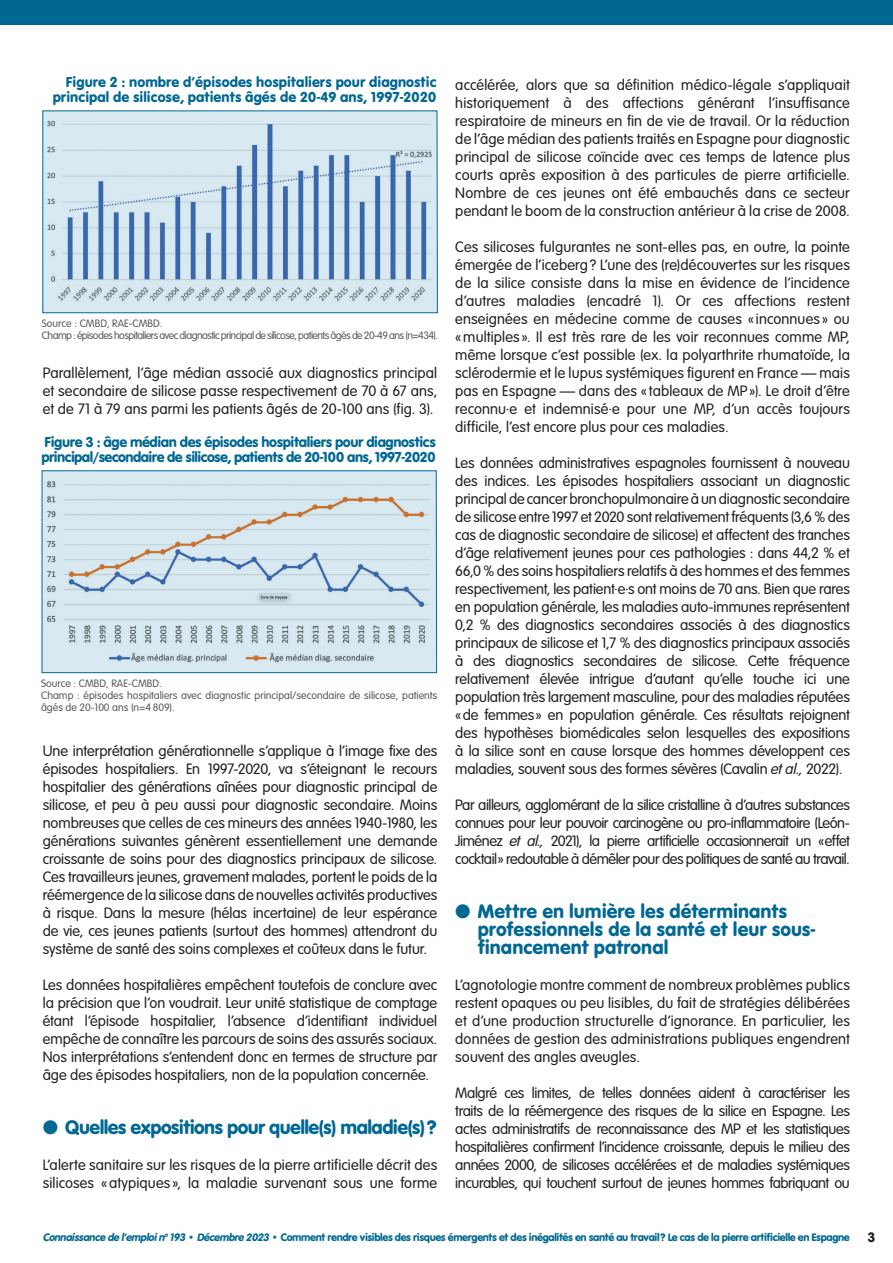
<style>
.page{position:relative;width:893px;height:1263px;background:#fff}
.page>*{position:absolute;margin:0;border:0;box-sizing:border-box;transform-origin:0 0}
.t1{font:20.25px/18px "VAG Rundschrift D Regular";letter-spacing:-.01em;color:#006893}
.t2{font:20.25px "VAG Rundschrift D Regular";letter-spacing:-.03em;color:#006893}
.t3{font:15.75px/18px "VAG Rundschrift D Light";color:#231f20;text-align:justify}
.t4{font:15px/15px "VAG Rundschrift D Regular";letter-spacing:-.03em;color:#006893}
.t5{font:15px/15px "VAG Rundschrift D Regular";color:#006893;text-align:right}
.t6{font:14.25px "VAG Rundschrift D Regular";color:#231f20}
.t7{font:11.25px "VAG Rundschrift D Regular";letter-spacing:-.035em;color:#006893}
.t8{font:11.25px/12px "VAG Rundschrift D Light";color:#57585a}
.t9{font:11.25px/12px "VAG Rundschrift D Light";letter-spacing:-.05em;color:#57585a}
.s1{font-style:italic}
</style>
<div class="page">
<div style="left:0;top:0;width:893px;height:24px;background:#006893"></div>
<div style="left:43px;top:111px;width:394px;height:202px;background:#d8e9f1"></div>
<img style="left:47px;top:120px;width:385px;height:181px">
<div style="left:43px;top:111px;width:395px;height:202px;border:1px solid #006893"></div>
<div style="left:42px;top:471px;width:395px;height:202px;background:#d8e9f1"></div>
<img style="left:47px;top:481px;width:383px;height:182px">
<div style="left:42px;top:470px;width:395px;height:203px;border:1px solid #006893"></div>
<p class="t5" style="left:53px;top:73px;width:385px">Figure 2 : nombre d’épisodes hospitaliers pour diagnostic principal de silicose, patients âgés de 20-49 ans, 1997-2020</p>
<p class="t9" style="left:42px;top:317px;width:398px">Source : CMBD, RAE-CMBD.<br>Champ : épisodes hospitaliers avec diagnostic principal de silicose, patients âgés de 20-49 ans (n=434).</p>
<p class="t3" style="left:43px;top:363px;width:396px">Parallèlement, l’âge médian associé aux diagnostics principal et secondaire de silicose passe respectivement de 70 à 67 ans, et de 71 à 79 ans parmi les patients âgés de 20-100 ans (fig. 3).</p>
<p class="t4" style="left:41px;top:432px;width:396px">Figure 3 : âge médian des épisodes hospitaliers pour diagnostics principal/secondaire de silicose, patients de 20-100 ans, 1997-2020</p>
<p class="t8" style="left:41px;top:676px;width:398px">Source : CMBD, RAE-CMBD.<br>Champ : épisodes hospitaliers avec diagnostic principal/secondaire de silicose, patients âgés de 20-100 ans (n=4809).</p>
<p class="t3" style="left:43px;top:741px;width:396px">Une interprétation générationnelle s’applique à l’image fixe des épisodes hospitaliers. En 1997-2020, va s’éteignant le recours hospitalier des générations aînées pour diagnostic principal de silicose, et peu à peu aussi pour diagnostic secondaire. Moins nombreuses que celles de ces mineurs des années 1940-1980, les générations suivantes génèrent essentiellement une demande croissante de soins pour des diagnostics principaux de silicose.<br>Ces travailleurs jeunes, gravement malades, portent le poids de la réémergence de la silicose dans de nouvelles activités productives à risque. Dans la mesure (hélas incertaine) de leur espérance de vie, ces jeunes patients (surtout des hommes) attendront du système de santé des soins complexes et coûteux dans le futur.</p>
<p class="t3" style="left:43px;top:975px;width:396px">Les données hospitalières empêchent toutefois de conclure avec la précision que l’on voudrait. Leur unité statistique de comptage étant l’épisode hospitalier, l’absence d’identifiant individuel empêche de connaître les parcours de soins des assurés sociaux.<br>Nos interprétations s’entendent donc en termes de structure par âge des épisodes hospitaliers, non de la population concernée.</p>
<p class="t2" style="left:43px;top:1110px;width:395px">● Quelles expositions pour quelle(s) maladie(s)?</p>
<p class="t3" style="left:43px;top:1155px;width:396px">L’alerte sanitaire sur les risques de la pierre artificielle décrit des silicoses «atypiques », la maladie survenant sous une forme</p>
<p class="t3" style="left:455px;top:75px;width:396px">accélérée, alors que sa définition médico-légale s’appliquait historiquement à des affections générant l’insuffisance respiratoire de mineurs en fin de vie de travail. Or la réduction de l’âge médian des patients traités en Espagne pour diagnostic principal de silicose coïncide avec ces temps de latence plus courts après exposition à des particules de pierre artificielle.<br>Nombre de ces jeunes ont été embauchés dans ce secteur pendant le boom de la construction antérieur à la crise de 2008.</p>
<p class="t3" style="left:455px;top:237px;width:396px">Ces silicoses fulgurantes ne sont-elles pas, en outre, la pointe émergée de l’iceberg? L’une des (re)découvertes sur les risques de la silice consiste dans la mise en évidence de l’incidence d’autres maladies (encadré 1). Or ces affections restent enseignées en médecine comme de causes «inconnues » ou «multiples ». Il est très rare de les voir reconnues comme MP, même lorsque c’est possible (ex. la polyarthrite rhumatoïde, la sclérodermie et le lupus systémiques figurent en France — mais pas en Espagne — dans des «tableaux de MP »). Le droit d’être reconnu·e et indemnisé·e pour une MP, d’un accès toujours difficile, l’est encore plus pour ces maladies.</p>
<p class="t3" style="left:455px;top:453px;width:396px">Les données administratives espagnoles fournissent à nouveau des indices. Les épisodes hospitaliers associant un diagnostic principal de cancer bronchopulmonaire à un diagnostic secondaire de silicose entre 1997 et 2020 sont relativement fréquents (3,6 % des cas de diagnostic secondaire de silicose) et affectent des tranches d’âge relativement jeunes pour ces pathologies : dans 44,2 % et 66,0 % des soins hospitaliers relatifs à des hommes et des femmes respectivement, les patient·e·s ont moins de 70 ans. Bien que rares en population générale, les maladies auto-immunes représentent 0,2 % des diagnostics secondaires associés à des diagnostics principaux de silicose et 1,7 % des diagnostics principaux associés à des diagnostics secondaires de silicose. Cette fréquence relativement élevée intrigue d’autant qu’elle touche ici une population très largement masculine, pour des maladies réputées «de femmes» en population générale. Ces résultats rejoignent des hypothèses biomédicales selon lesquelles des expositions à la silice sont en cause lorsque des hommes développent ces maladies, souvent sous des formes sévères (Cavalin <span class="s1">et al.,</span> 2022).</p>
<p class="t3" style="left:455px;top:795px;width:396px">Par ailleurs, agglomérant de la silice cristalline à d’autres substances connues pour leur pouvoir carcinogène ou pro-inflammatoire (León-Jiménez <span class="s1">et al.,</span> 2021), la pierre artificielle occasionnerait un «effet cocktail» redoutable à démêler pour des politiques de santé au travail.</p>
<p class="t1" style="left:478px;top:899px;width:339px;text-indent:-22px">● Mettre en lumière les déterminants professionnels de la santé et leur sous&shy;financement patronal</p>
<p class="t3" style="left:455px;top:975px;width:396px">L’agnotologie montre comment de nombreux problèmes publics restent opaques ou peu lisibles, du fait de stratégies délibérées et d’une production structurelle d’ignorance. En particulier, les données de gestion des administrations publiques engendrent souvent des angles aveugles.</p>
<p class="t3" style="left:455px;top:1083px;width:396px">Malgré ces limites, de telles données aident à caractériser les traits de la réémergence des risques de la silice en Espagne. Les actes administratifs de reconnaissance des MP et les statistiques hospitalières confirment l’incidence croissante, depuis le milieu des années 2000, de silicoses accélérées et de maladies systémiques incurables, qui touchent surtout de jeunes hommes fabriquant ou</p>
<p class="t7" style="left:43px;top:1227px;width:809px"><span class="s1">Connaissancedel’emploin</span><sup>o</sup> <span class="s1">193</span>• <span class="s1">Décembre2023</span>• Comment rendre visibles des risques émergents et des inégalités en santé au travail? Le cas de la pierre artificielle en Espagne</p>
<p class="t6" style="left:867px;top:1225px;width:9px">3</p>
</div>
